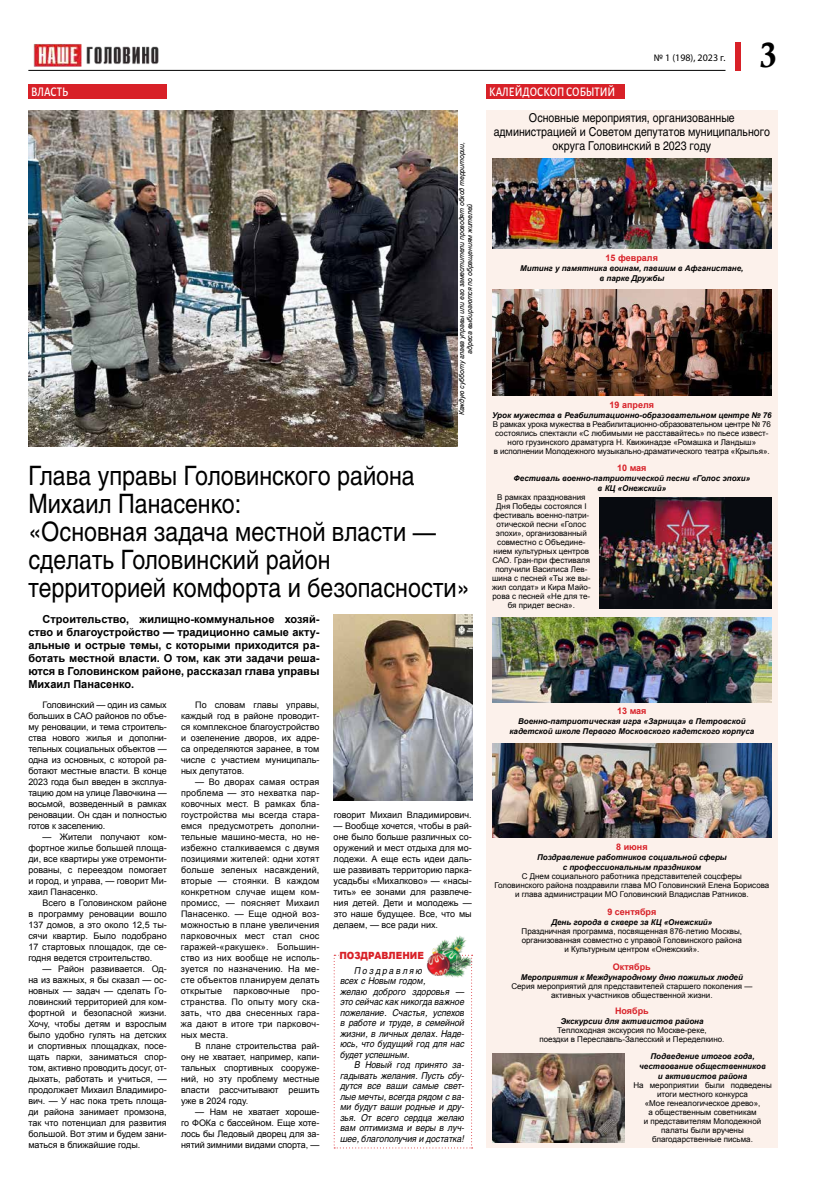
<style>
.page{position:relative;width:820px;height:1191px;background:#fff}
.page>*{position:absolute;margin:0;border:0;box-sizing:border-box;transform-origin:0 0}
.t1{font:35px "Calis MT Bol";color:#000}
.t2{font:26.5px/28px "Helios C";color:#000;scale:.87 1}
.t3{font:500 13.2px "Alegreya Sans";color:#fff;scale:.83 1}
.t4{font:12.1px/14px "Helios C";color:#000;text-align:center;scale:.87 1}
.t5{font:700 11px/13px "Arial";color:#000;text-align:justify}
.t6{font:10px "Myriad Pro";color:#000}
.t7{font:900 9.9px "Arial";color:#d82128;scale:.91 1}
.t8{font:italic 9.4px/10.5px "Helios C";color:#000;scale:.91 1}
.t9{font:9px/11px "Arial";color:#000;text-align:justify}
.t10{font:700 9px "Arial";color:#d82128}
.t11{font:8px/9px "Arial";color:#000;text-align:center}
.t12{font:italic 700 8px/10px "Arial";color:#000;text-align:center}
.t13{font:italic 7px/8px "Arial";letter-spacing:-.01em;color:#000;text-align:center}
</style>
<div class="page">
<div style="left:734px;top:43px;width:6px;height:28px;background:#d82128"></div>
<hr style="left:28px;top:70px;width:697px;height:1px;background:#000">
<img style="left:33px;top:44px;width:126px;height:23px">
<div style="left:28px;top:85px;width:139px;height:14px;background:#d82128"></div>
<div style="left:486px;top:85px;width:138px;height:14px;background:#d82128"></div>
<img style="left:333px;top:614px;width:139px;height:186px">
<img style="left:28px;top:110px;width:429px;height:336px">
<svg style="left:333px;top:954px;width:139px;height:194px"></svg>
<div style="left:339px;top:949px;width:122px;height:10px;background:#fff"></div>
<img style="left:426px;top:935px;width:46px;height:43px">
<div style="left:486px;top:110px;width:291px;height:286px;background:#fcf1eb"></div>
<div style="left:486px;top:395px;width:291px;height:64px;background:#fcf1eb"></div>
<div style="left:486px;top:459px;width:291px;height:243px;background:#fcf1eb"></div>
<div style="left:486px;top:702px;width:291px;height:135px;background:#fcf1eb"></div>
<div style="left:486px;top:902px;width:291px;height:55px;background:#fcf1eb"></div>
<div style="left:486px;top:957px;width:291px;height:46px;background:#fcf1eb"></div>
<div style="left:486px;top:835px;width:291px;height:67px;background:#fcf1eb"></div>
<div style="left:486px;top:1047px;width:291px;height:101px;background:#fcf1eb"></div>
<div style="left:486px;top:1002px;width:291px;height:46px;background:#fcf1eb"></div>
<img style="left:492px;top:1053px;width:132px;height:89px">
<img style="left:599px;top:497px;width:172px;height:111px">
<img style="left:492px;top:743px;width:279px;height:94px">
<img style="left:492px;top:159px;width:279px;height:90px">
<img style="left:492px;top:289px;width:279px;height:106px">
<img style="left:492px;top:617px;width:279px;height:85px">
<h3 class="t3" style="left:31px;top:83px;width:46px">ВЛАСТЬ</h3>
<h3 class="t3" style="left:489px;top:83px;width:153px">КАЛЕЙДОСКОП СОБЫТИЙ</h3>
<p class="t6" style="left:653px;top:51px;width:73px">№ 1 (198), 2023 г.</p>
<h1 class="t1" style="left:759px;top:35px;width:19px">3</h1>
<p class="t13" style="left:457px;top:415px;width:275px;rotate:-90deg">Каждую субботу глава управы или его заместители проводят обход территории, адреса выбираются по обращениям жителей</p>
<h2 class="t2" style="left:28px;top:461px;width:508px">Глава управы Головинского района<br>Михаил Панасенко:<br>«Основная задача местной власти — сделать Головинский район территорией комфорта и безопасности»</h2>
<p class="t5" style="left:28px;top:613px;width:292px;text-indent:14px">Строительство, жилищно-коммунальное хозяй&shy;ство и благоустройство — традиционно самые акту&shy;альные и острые темы, с которыми приходится ра&shy;ботать местной власти. О том, как эти задачи реша&shy;ются в Головинском районе, рассказал глава управы Михаил Панасенко.</p>
<p class="t9" style="left:28px;top:699px;width:140px;text-indent:14px">Головинский — один из самых больших в САО районов по объе&shy;му реновации, и тема строитель&shy;ства нового жилья и дополни&shy;тельных социальных объектов — одна из основных, с которой ра&shy;ботают местные власти. В конце 2023 года был введен в эксплуа&shy;тацию дом на улице Лавочкина — восьмой, возведенный в рамках реновации. Он сдан и полностью готов к заселению.</p>
<p class="t9" style="left:28px;top:831px;width:140px;text-indent:14px">— Жители получают ком&shy;фортное жилье большей площа&shy;ди, все квартиры уже отремонти&shy;рованы, с переездом помогает и город, и управа, — говорит Ми&shy;хаил Панасенко.</p>
<p class="t9" style="left:28px;top:897px;width:140px;text-indent:14px">Всего в Головинском районе в программу реновации вошло 137 домов, а это около 12,5 ты&shy;сячи квартир. Было подобрано 17 стартовых площадок, где се&shy;годня ведется строительство.</p>
<p class="t9" style="left:28px;top:963px;width:140px;text-indent:14px">— Район развивается. Од&shy;на из важных, я бы сказал — ос&shy;новных — задач — сделать Го&shy;ловинский территорией для ком&shy;фортной и безопасной жизни.<br>Хочу, чтобы детям и взрослым было удобно гулять на детских и спортивных площадках, посе&shy;щать парки, заниматься спор&shy;том, активно проводить досуг, от&shy;дыхать, работать и учиться, — продолжает Михаил Владимиро&shy;вич. — У нас пока треть площа&shy;ди района занимает промзона, так что потенциал для развития большой. Вот этим и будем зани&shy;маться в ближайшие годы.</p>
<p class="t9" style="left:181px;top:699px;width:140px;text-indent:14px">По словам главы управы, каждый год в районе проводит&shy;ся комплексное благоустройство и озеленение дворов, их адре&shy;са определяются заранее, в том числе с участием муниципаль&shy;ных депутатов.</p>
<p class="t9" style="left:181px;top:776px;width:140px;text-indent:14px">— Во дворах самая острая проблема — это нехватка пар&shy;ковочных мест. В рамках бла&shy;гоустройства мы всегда стара&shy;емся предусмотреть дополни&shy;тельные машино-места, но не&shy;избежно сталкиваемся с двумя позициями жителей: одни хотят больше зеленых насаждений, вторые — стоянки. В каждом конкретном случае ищем ком&shy;промисс, — поясняет Михаил Панасенко. — Еще одной воз&shy;можностью в плане увеличения парковочных мест стал снос гаражей-«ракушек». Большин&shy;ство из них вообще не исполь&shy;зуется по назначению. На ме&shy;сте объектов планируем делать открытые парковочные про&shy;странства. По опыту могу ска&shy;зать, что два снесенных гара&shy;жа дают в итоге три парковоч&shy;ных места.</p>
<p class="t9" style="left:181px;top:1040px;width:140px;text-indent:14px">В плане строительства рай&shy;ону не хватает, например, капи&shy;тальных спортивных сооруже&shy;ний, но эту проблему местные власти рассчитывают решить уже в 2024 году.</p>
<p class="t9" style="left:181px;top:1106px;width:140px;text-indent:14px">— Нам не хватает хороше&shy;го ФОКа с бассейном. Еще хоте&shy;лось бы Ледовый дворец для за&shy;нятий зимними видами спорта, —</p>
<p class="t9" style="left:333px;top:809px;width:139px">говорит Михаил Владимирович.</p>
<p class="t9" style="left:333px;top:820px;width:140px">— Вообще хочется, чтобы в рай&shy;оне было больше различных со&shy;оружений и мест отдыха для мо&shy;лодежи. А еще есть идеи даль&shy;ше развивать территорию парка&shy;усадьбы «Михалково» — «насы&shy;тить» ее зонами для развлече&shy;ния детей. Дети и молодежь — это наше будущее. Все, что мы делаем, — все ради них.</p>
<p class="t7" style="left:339px;top:948px;width:94px">ПОЗДРАВЛЕНИЕ</p>
<p class="t8" style="left:340px;top:965px;width:138px;text-indent:14px">Поздравляю<br>всех с Новым годом,<br>желаю доброго здоровья — это сейчас как никогда важное пожелание. Счастья, успехов в работе и труде, в семейной жизни, в личных делах. Наде&shy;юсь, что будущий год для нас будет успешным.</p>
<p class="t8" style="left:340px;top:1059px;width:138px;text-align:justify;text-indent:14px">В Новый год принято за&shy;гадывать желания. Пусть сбу&shy;дутся все ваши самые свет&shy;лые мечты, всегда рядом с ва&shy;ми будут ваши родные и дру&shy;зья. От всего сердца желаю вам оптимизма и веры в луч&shy;шее, благополучия и достатка!</p>
<h3 class="t4" style="left:493px;top:111px;width:319px">Основные мероприятия, организованные администрацией и Советом депутатов муниципального округа Головинский в 2023 году</h3>
<p class="t10" style="left:605px;top:252px;width:54px">15 февраля</p>
<p class="t12" style="left:520px;top:263px;width:225px">Митинг у памятника воинам, павшим в Афганистане, в парке Дружбы</p>
<p class="t10" style="left:609px;top:398px;width:46px">19 апреля</p>
<p class="t12" style="left:492px;top:410px;width:281px">Урок мужества в Реабилитационно-образовательном центре № 76</p>
<p class="t11" style="left:492px;top:419px;width:279px">В рамках урока мужества в Реабилитационно-образовательном центре № 76 состоялись спектакли «С любимыми не расставайтесь» по пьесе извест&shy;ного грузинского драматурга Н. Квижинадзе «Ромашка и Ландыш»<br>в исполнении Молодежного музыкально-драматического театра «Крылья».</p>
<p class="t10" style="left:617px;top:462px;width:31px">10 мая</p>
<p class="t12" style="left:513px;top:474px;width:238px">Фестиваль военно-патриотической песни «Голос эпохи» в КЦ «Онежский»</p>
<p class="t11" style="left:492px;top:493px;width:100px">В рамках празднования<br>Дня Победы состоялся I фестиваль военно-патри&shy;отической песни «Голос эпохи», организованный совместно с Объедине&shy;нием культурных центров<br>САО. Гран-при фестиваля получили Василиса Лев&shy;шина с песней «Ты же вы&shy;жил солдат» и Кира Майо&shy;рова с песней «Не для те&shy;бя придет весна».</p>
<p class="t10" style="left:617px;top:705px;width:31px">13 мая</p>
<p class="t12" style="left:509px;top:717px;width:246px">Военно-патриотическая игра «Зарница» в Петровской кадетской школе Первого Московского кадетского корпуса</p>
<p class="t10" style="left:616px;top:841px;width:33px">8 июня</p>
<p class="t12" style="left:537px;top:852px;width:191px">Поздравление работников социальной сферы с профессиональным праздником</p>
<p class="t11" style="left:494px;top:871px;width:276px">С Днем социального работника представителей соцсферы<br>Головинского района поздравили глава МО Головинский Елена Борисова и глава администрации МО Головинский Владислав Ратников.</p>
<p class="t10" style="left:607px;top:905px;width:50px">9 сентября</p>
<p class="t12" style="left:551px;top:917px;width:162px">День города в сквере за КЦ «Онежский»</p>
<p class="t11" style="left:521px;top:926px;width:222px">Праздничная программа, посвященная 876-летию Москвы, организованная совместно с управой Головинского района и Культурным центром «Онежский».</p>
<p class="t10" style="left:612px;top:960px;width:39px">Октябрь</p>
<p class="t12" style="left:520px;top:972px;width:223px">Мероприятия к Международному дню пожилых людей</p>
<p class="t11" style="left:511px;top:981px;width:242px">Серия мероприятий для представителей старшего поколения — активных участников общественной жизни.</p>
<p class="t10" style="left:614px;top:1005px;width:35px">Ноябрь</p>
<p class="t12" style="left:560px;top:1016px;width:145px">Экскурсии для активистов района</p>
<p class="t11" style="left:539px;top:1026px;width:186px">Теплоходная экскурсия по Москве-реке,<br>поездки в Переславль-Залесский и Переделкино.</p>
<p class="t12" style="left:639px;top:1051px;width:128px">Подведение итогов года, чествование общественников и активистов района</p>
<p class="t11" style="left:633px;top:1081px;width:140px">На мероприятии были подведены итоги местного конкурса<br>«Мое генеалогическое древо»,<br>а общественным советникам<br>и представителям Молодежной палаты были вручены благодарственные письма.</p>
</div>
